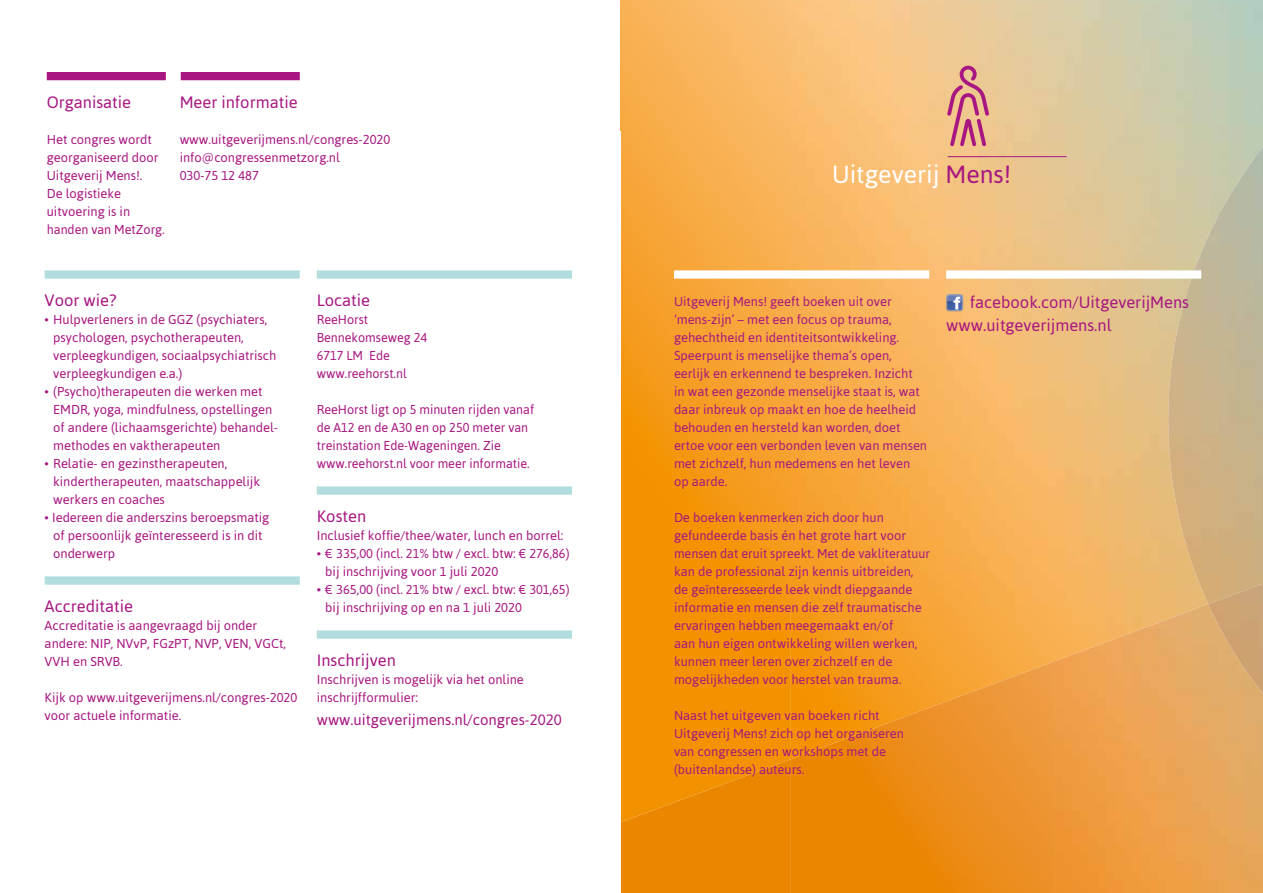
<style>
.page{position:relative;width:1263px;height:893px;background:#fff}
.page>*{position:absolute;margin:0;border:0;box-sizing:border-box;transform-origin:0 0}
.t1{font:24.75px "Asap";color:#fff}
.t2{font:16.5px/22.5px "Asap";color:#a71681}
.t3{font:15px "Asap";color:#a71681}
.t4{font:12.9px/18px "Asap";color:#a71681}
.s1{color:#a71681}
</style>
<div class="page">
<img style="left:621px;top:0;width:169px;height:759px">
<img style="left:790px;top:0;width:317px;height:605px">
<img style="left:1107px;top:193px;width:106px;height:411px">
<img style="left:790px;top:605px;width:158px;height:115px">
<img style="left:948px;top:605px;width:106px;height:56px">
<img style="left:1220px;top:147px;width:43px;height:437px">
<img style="left:1168px;top:212px;width:52px;height:392px">
<img style="left:621px;top:759px;width:169px;height:134px">
<img style="left:1054px;top:604px;width:209px;height:289px">
<img style="left:895px;top:661px;width:160px;height:232px">
<img style="left:790px;top:720px;width:106px;height:173px">
<img style="left:1208px;top:584px;width:55px;height:110px">
<div style="left:47px;top:72px;width:119px;height:8px;background:#a71681"></div>
<div style="left:181px;top:72px;width:119px;height:8px;background:#a71681"></div>
<div style="left:317px;top:630px;width:255px;height:9px;background:#b2dddf"></div>
<div style="left:45px;top:270px;width:255px;height:9px;background:#b2dddf"></div>
<div style="left:317px;top:486px;width:255px;height:9px;background:#b2dddf"></div>
<div style="left:45px;top:576px;width:255px;height:9px;background:#b2dddf"></div>
<div style="left:317px;top:270px;width:255px;height:9px;background:#b2dddf"></div>
<div style="left:946px;top:270px;width:255px;height:9px;background:#fff"></div>
<div style="left:674px;top:270px;width:255px;height:9px;background:#fff"></div>
<svg style="left:947px;top:66px;width:42px;height:80px;background:#d9918a"></svg>
<hr style="left:948px;top:156px;width:119px;height:1px;background:#a71681">
<svg style="left:946px;top:294px;width:17px;height:17px"></svg>
<p class="t2" style="left:47px;top:91px;width:86px">Organisatie</p>
<p class="t4" style="left:47px;top:130px;width:119px">Het congres wordt georganiseerd door<br>Uitgeverij Mens!.<br>De logistieke uitvoering is in handen van MetZorg.</p>
<p class="t2" style="left:180px;top:91px;width:119px">Meer informatie</p>
<p class="t4" style="left:180px;top:130px;width:212px">www.uitgeverijmens.nl/congres-2020 info@congressenmetzorg.nl<br>030-75 12 487</p>
<p class="t2" style="left:45px;top:289px;width:73px">Voor wie?</p>
<p class="t4" style="left:53px;top:310px;width:225px;text-indent:-9px">• Hulpverleners in de GGZ (psychiaters, psychologen, psychotherapeuten, verpleegkundigen, sociaalpsychiatrisch verpleegkundigen e.a.)</p>
<p class="t4" style="left:53px;top:382px;width:226px;text-indent:-9px">• (Psycho)therapeuten die werken met EMDR, yoga, mindfulness, opstellingen of andere (lichaamsgerichte) behandel&shy;methodes en vaktherapeuten</p>
<p class="t4" style="left:53px;top:454px;width:209px;text-indent:-9px">• Relatie- en gezinstherapeuten, kindertherapeuten, maatschappelijk werkers en coaches</p>
<p class="t4" style="left:53px;top:508px;width:218px;text-indent:-9px">• Iedereen die anderszins beroepsmatig of persoonlijk geïnteresseerd is in dit onderwerp</p>
<p class="t2" style="left:317px;top:505px;width:51px">Kosten</p>
<p class="t2" style="left:317px;top:289px;width:55px">Locatie</p>
<p class="t4" style="left:317px;top:310px;width:112px">ReeHorst<br>Bennekomseweg 24<br>6717 LM Ede www.reehorst.nl</p>
<p class="t4" style="left:317px;top:400px;width:219px">ReeHorst ligt op 5 minuten rijden vanaf de A12 en de A30 en op 250 meter van treinstation Ede-Wageningen. Zie www.reehorst.nl voor meer informatie.</p>
<p class="t4" style="left:317px;top:526px;width:248px">Inclusief koffie/thee/water, lunch en borrel:</p>
<p class="t4" style="left:325px;top:544px;width:246px;text-indent:-9px">• € 335,00 (incl. 21% btw / excl. btw: € 276,86) bij inschrijving voor 1 juli 2020</p>
<p class="t4" style="left:317px;top:580px;width:254px">• € 365,00 (incl. 21% btw / excl. btw: € 301,65)</p>
<p class="t2" style="left:45px;top:595px;width:90px">Accreditatie</p>
<p class="t4" style="left:325px;top:598px;width:198px">bij inschrijving op en na 1 juli 2020</p>
<p class="t4" style="left:45px;top:616px;width:243px">Accreditatie is aangevraagd bij onder andere: NIP, NVvP, FGzPT, NVP, VEN, VGCt,<br>VVH en SRVB.</p>
<p class="t4" style="left:45px;top:688px;width:254px">Kijk op www.uitgeverijmens.nl/congres-2020 voor actuele informatie.</p>
<p class="t2" style="left:317px;top:649px;width:81px">Inschrijven</p>
<p class="t4" style="left:317px;top:670px;width:209px">Inschrijven is mogelijk via het online inschrijfformulier:</p>
<p class="t3" style="left:317px;top:711px;width:246px">www.uitgeverijmens.nl/congres-2020</p>
<h1 class="t1" style="left:832px;top:159px;width:181px">Uitgeverij <span class="s1">Mens!</span></h1>
<p class="t4" style="left:674px;top:292px;width:255px">Uitgeverij Mens! geeft boeken uit over ‘mens-zijn’ – met een focus op trauma, gehechtheid en identiteitsontwikkeling.<br>Speerpunt is menselijke thema’s open, eerlijk en erkennend te bespreken. Inzicht<br>in wat een gezonde menselijke staat is, wat daar inbreuk op maakt en hoe de heelheid behouden en hersteld kan worden, doet ertoe voor een verbonden leven van mensen met zichzelf, hun medemens en het leven op aarde.</p>
<p class="t4" style="left:674px;top:508px;width:258px">De boeken kenmerken zich door hun gefundeerde basis én het grote hart voor mensen dat eruit spreekt. Met de vakliteratuur kan de professional zijn kennis uitbreiden, de geïnteresseerde leek vindt diepgaande informatie en mensen die zelf traumatische ervaringen hebben meegemaakt en/of<br>aan hun eigen ontwikkeling willen werken, kunnen meer leren over zichzelf en de mogelijkheden voor herstel van trauma.</p>
<p class="t4" style="left:674px;top:706px;width:232px">Naast het uitgeven van boeken richt Uitgeverij Mens! zich op het organiseren van congressen en workshops met de (buitenlandse) auteurs.</p>
<p class="t2" style="left:946px;top:291px;width:244px;text-indent:24px">facebook.com/UitgeverijMens www.uitgeverijmens.nl</p>
</div>
